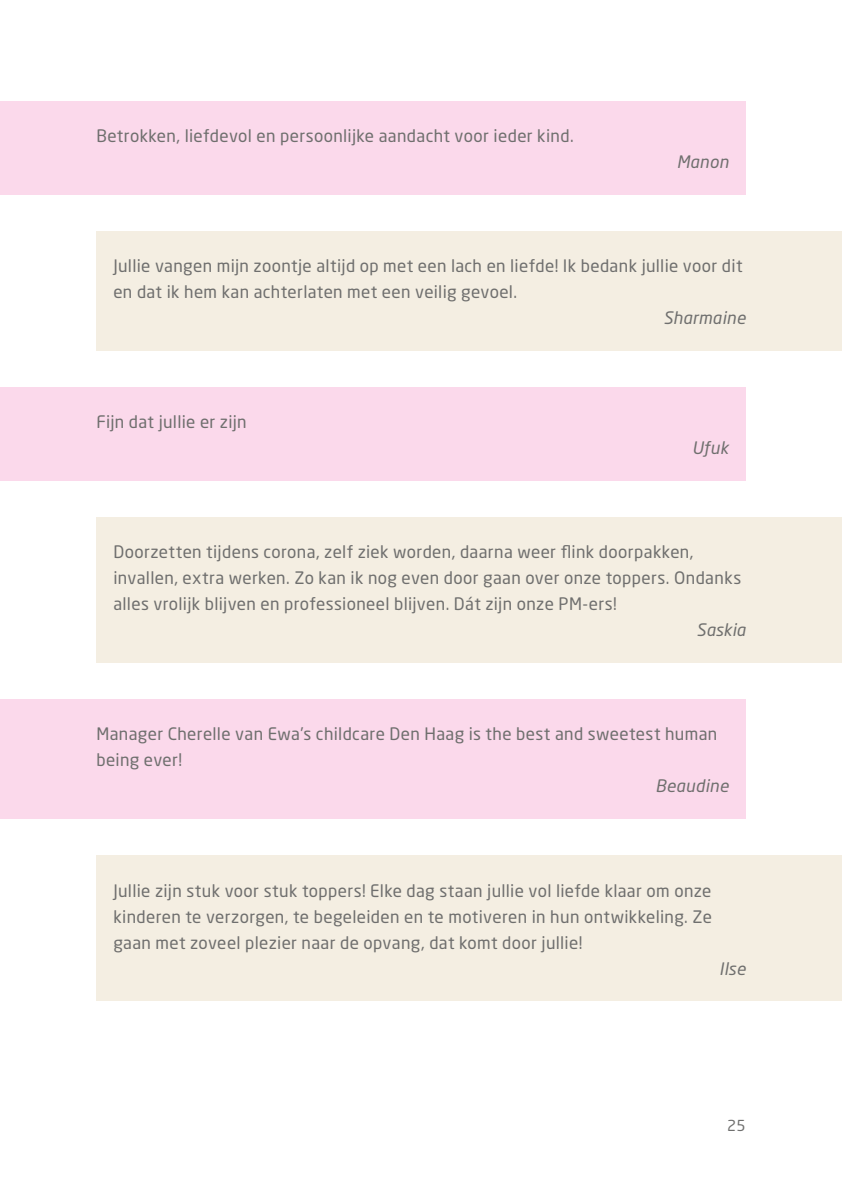
<style>
.page{position:relative;width:842px;height:1191px;background:#fff}
.page>*{position:absolute;margin:0;border:0;box-sizing:border-box;transform-origin:0 0}
.t1{font:17px/26px "Neo Sans Pro";letter-spacing:.02em;color:#6f6f6e}
.t2{font:italic 17px "Neo Sans Pro";letter-spacing:.02em;color:#6f6f6e}
.t3{font:15px "Neo Sans Pro";color:#6f6f6e}
</style>
<div class="page">
<div style="left:0;top:101px;width:746px;height:93px;background:#fbd9eb"></div>
<div style="left:96px;top:231px;width:746px;height:119px;background:#f4eee2"></div>
<div style="left:0;top:387px;width:746px;height:93px;background:#fbd9eb"></div>
<div style="left:96px;top:517px;width:746px;height:145px;background:#f4eee2"></div>
<div style="left:0;top:699px;width:746px;height:119px;background:#fbd9eb"></div>
<div style="left:96px;top:855px;width:746px;height:145px;background:#f4eee2"></div>
<p class="t1" style="left:96px;top:123px;width:479px">Betrokken, liefdevol en persoonlijke aandacht voor ieder kind.</p>
<p class="t2" style="left:677px;top:152px;width:53px">Manon</p>
<p class="t1" style="left:113px;top:253px;width:631px">Jullie vangen mijn zoontje altijd op met een lach en liefde! Ik bedank jullie voor dit en dat ik hem kan achterlaten met een veilig gevoel.</p>
<p class="t2" style="left:663px;top:308px;width:84px">Sharmaine</p>
<p class="t1" style="left:96px;top:409px;width:152px">Fijn dat jullie er zijn</p>
<p class="t2" style="left:692px;top:438px;width:38px">Ufuk</p>
<p class="t1" style="left:113px;top:539px;width:629px">Doorzetten tijdens corona, zelf ziek worden, daarna weer flink doorpakken, invallen, extra werken. Zo kan ik nog even door gaan over onze toppers. Ondanks alles vrolijk blijven en professioneel blijven. Dát zijn onze PM-ers!</p>
<p class="t2" style="left:697px;top:620px;width:50px">Saskia</p>
<p class="t1" style="left:96px;top:721px;width:622px">Manager Cherelle van Ewa’s childcare Den Haag is the best and sweetest human being ever!</p>
<p class="t2" style="left:655px;top:776px;width:75px">Beaudine</p>
<p class="t1" style="left:113px;top:877px;width:600px;text-align:justify">Jullie zijn stuk voor stuk toppers! Elke dag staan jullie vol liefde klaar om onze kinderen te verzorgen, te begeleiden en te motiveren in hun ontwikkeling. Ze gaan met zoveel plezier naar de opvang, dat komt door jullie!</p>
<p class="t2" style="left:719px;top:958px;width:28px">Ilse</p>
<p class="t3" style="left:727px;top:1116px;width:20px">25</p>
</div>
